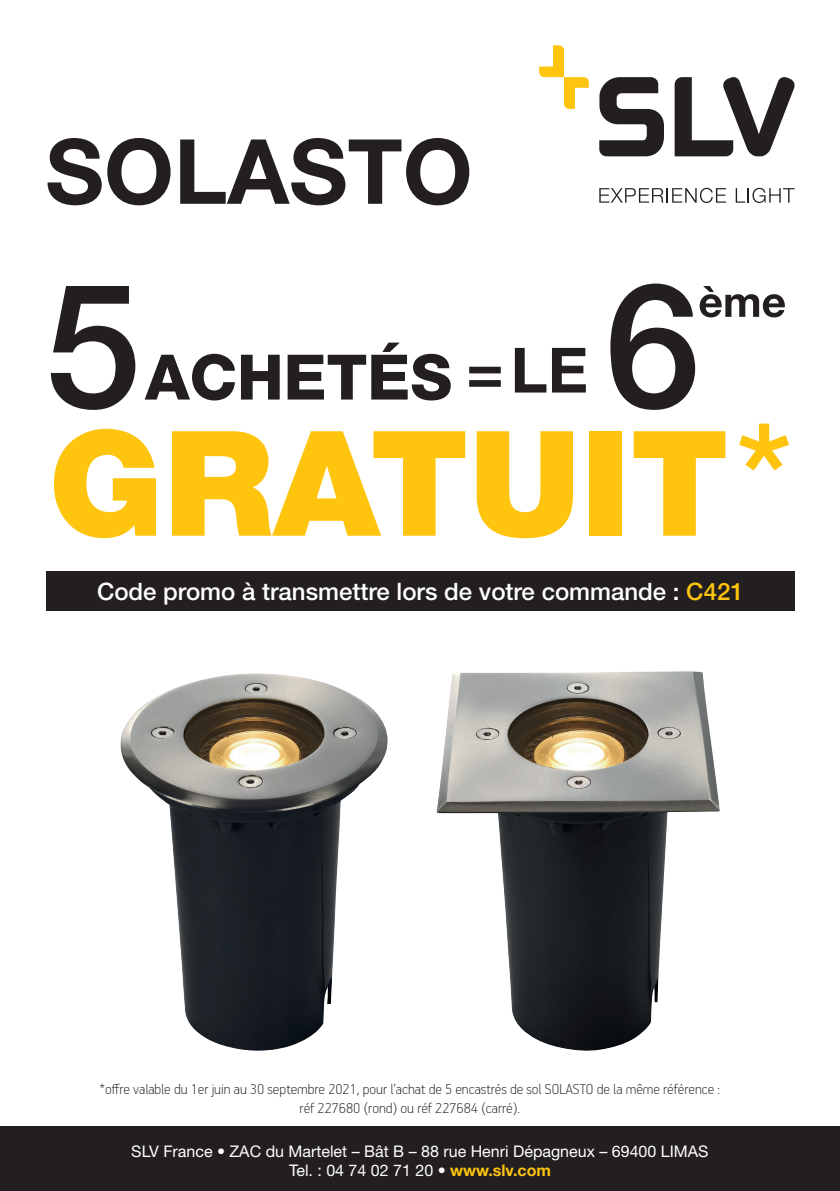
<style>
.page{position:relative;width:840px;height:1191px;background:#fff}
.page>*{position:absolute;margin:0;border:0;box-sizing:border-box;transform-origin:0 0}
.t1{font:700 90px "Helvetica Neue LT Std";color:#231f20}
.t2{font:500 24px "Helvetica Neue LT Std";color:#fff}
.p_courant{font:100 16px/19.2px "PF Handbook Pro";color:#231f20;text-align:center}
.t3{font:16px "Helvetica Neue LT Std";color:#fff}
.s1{color:#fec40e}
.s2{font-weight:700;color:#fec40e}
</style>
<div class="page">
<svg style="left:539px;top:45px;width:49px;height:64px"></svg>
<svg style="left:599px;top:77px;width:196px;height:79px"></svg>
<svg style="left:599px;top:188px;width:126px;height:15px"></svg>
<svg style="left:735px;top:188px;width:59px;height:15px"></svg>
<div style="left:46px;top:571px;width:748px;height:40px;background:#231f20"></div>
<div style="left:0;top:1126px;width:839px;height:65px;background:#231f20"></div>
<img style="left:120px;top:673px;width:267px;height:378px">
<img style="left:436px;top:671px;width:283px;height:380px">
<svg style="left:144px;top:354px;width:91px;height:46px"></svg>
<svg style="left:241px;top:355px;width:38px;height:44px"></svg>
<svg style="left:287px;top:342px;width:163px;height:58px"></svg>
<svg style="left:469px;top:367px;width:31px;height:20px"></svg>
<svg style="left:514px;top:348px;width:71px;height:44px"></svg>
<svg style="left:51px;top:286px;width:84px;height:124px"></svg>
<svg style="left:610px;top:283px;width:174px;height:127px"></svg>
<svg style="left:54px;top:429px;width:102px;height:109px"></svg>
<svg style="left:172px;top:431px;width:293px;height:105px"></svg>
<svg style="left:476px;top:431px;width:96px;height:107px"></svg>
<div style="left:589px;top:431px;width:32px;height:105px;background:#fec40e"></div>
<svg style="left:633px;top:431px;width:92px;height:105px"></svg>
<svg style="left:739px;top:423px;width:49px;height:47px"></svg>
<p class="t1" style="left:45px;top:116px;width:428px">SOLASTO</p>
<p class="t2" style="left:97px;top:577px;width:648px">Code promo à transmettre lors de votre commande : <span class="s1">C421</span></p>
<p class="p_courant" style="left:99px;top:1078px;width:622px">*offre valable du 1er juin au 30 septembre 2021, pour l’achat de 5 encastrés de sol SOLASTO de la même référence : réf 227680 (rond) ou réf 227684 (carré).</p>
<p class="t3" style="left:131px;top:1141px;width:578px">SLV France • ZAC du Martelet – Bât B – 88 rue Henri Dépagneux – 69400 LIMAS</p>
<p class="t3" style="left:289px;top:1161px;width:263px">Tel. : 04 74 02 71 20 • <span class="s2">www.slv.com</span></p>
</div>
